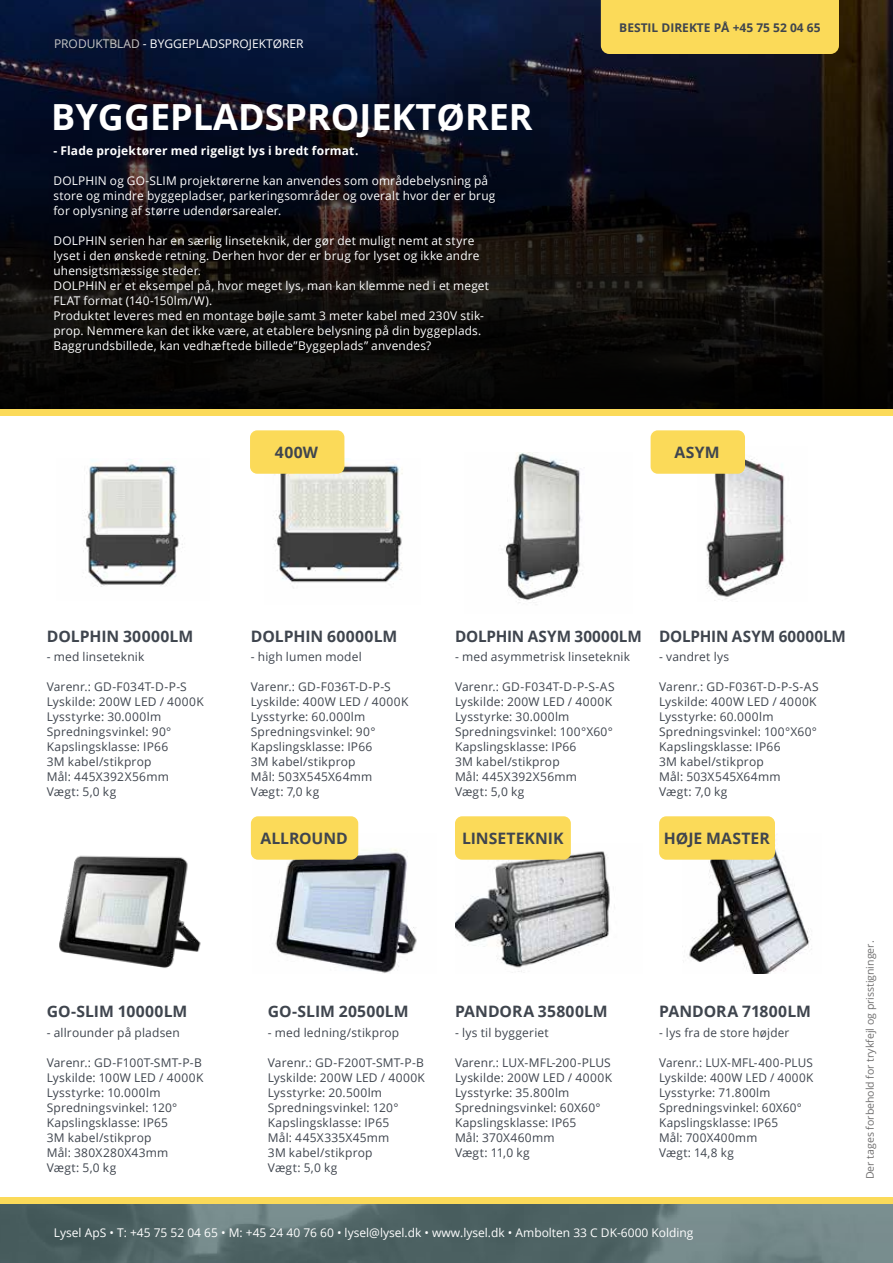
<style>
.page{position:relative;width:893px;height:1263px;background:#fff}
.page>*{position:absolute;margin:0;border:0;box-sizing:border-box;transform-origin:0 0}
.t1{font:700 36px "Open Sans";color:#fff}
.t2{font:700 15.75px "Open Sans";color:#3f454e}
.t3{font:12px/15px "Open Sans";letter-spacing:.015em;color:#3f454e}
.t4{font:12px/15px "Open Sans";letter-spacing:.015em;color:#fff}
.t5{font:700 12px "Open Sans";letter-spacing:.015em;color:#fff}
.t6{font:700 12px "Open Sans";color:#3f454e}
.t7{font:10.5px "Open Sans";color:#706f6f}
.s1{color:#c6c6c6}
</style>
<div class="page">
<img style="left:0;top:0;width:893px;height:409px">
<img style="left:0;top:1204px;width:893px;height:59px">
<div style="left:601px;top:0;width:238px;height:54px;background:#fbda59"></div>
<div style="left:0;top:409px;width:893px;height:7px;background:#fbda59"></div>
<div style="left:0;top:1198px;width:893px;height:6px;background:#fbda59"></div>
<img style="left:59px;top:855px;width:142px;height:113px">
<img style="left:252px;top:833px;width:165px;height:141px">
<img style="left:455px;top:851px;width:155px;height:121px">
<img style="left:682px;top:849px;width:130px;height:125px">
<img style="left:501px;top:452px;width:81px;height:151px">
<img style="left:83px;top:459px;width:100px;height:128px">
<img style="left:706px;top:459px;width:79px;height:142px">
<img style="left:274px;top:459px;width:129px;height:129px">
<div style="left:250px;top:430px;width:94px;height:44px;background:#fbda59;border-radius:7px"></div>
<div style="left:651px;top:430px;width:94px;height:44px;background:#fbda59;border-radius:7px"></div>
<div style="left:251px;top:816px;width:107px;height:44px;background:#fbda59;border-radius:7px"></div>
<div style="left:455px;top:816px;width:116px;height:44px;background:#fbda59;border-radius:7px"></div>
<div style="left:659px;top:816px;width:116px;height:44px;background:#fbda59;border-radius:7px"></div>
<p class="t4" style="left:54px;top:35px;width:251px"><span class="s1">PRODUKTBLAD</span> - BYGGEPLADSPROJEKTØRER</p>
<h1 class="t1" style="left:51px;top:91px;width:483px">BYGGEPLADSPROJEKTØRER</h1>
<p class="t5" style="left:53px;top:143px;width:306px">- Flade projektører med rigeligt lys i bredt format.</p>
<p class="t4" style="left:53px;top:173px;width:443px">DOLPHIN og GO-SLIM projektørerne kan anvendes som områdebelysning på store og mindre byggepladser, parkeringsområder og overalt hvor der er brug for oplysning af større udendørsarealer.</p>
<p class="t4" style="left:53px;top:233px;width:437px">DOLPHIN serien har en særlig linseteknik, der gør det muligt nemt at styre lyset i den ønskede retning. Derhen hvor der er brug for lyset og ikke andre uhensigtsmæssige steder.<br>DOLPHIN er et eksempel på, hvor meget lys, man kan klemme ned i et meget FLAT format (140-150lm/W).<br>Produktet leveres med en montage bøjle samt 3 meter kabel med 230V stik&shy;prop. Nemmere kan det ikke være, at etablere belysning på din byggeplads.<br>Baggrundsbillede, kan vedhæftede billede”Byggeplads” anvendes?</p>
<p class="t6" style="left:619px;top:19px;width:203px">BESTIL DIREKTE PÅ +45 75 52 04 65</p>
<h2 class="t2" style="left:275px;top:441px;width:45px">400W</h2>
<h2 class="t2" style="left:674px;top:441px;width:47px">ASYM</h2>
<h2 class="t2" style="left:47px;top:625px;width:148px">DOLPHIN 30000LM</h2>
<p class="t3" style="left:47px;top:649px;width:99px">- med linseteknik</p>
<p class="t3" style="left:47px;top:679px;width:159px">Varenr.: GD-F034T-D-P-S<br>Lyskilde: 200W LED / 4000K<br>Lysstyrke: 30.000lm<br>Spredningsvinkel: 90°<br>Kapslingsklasse: IP66<br>3M kabel/stikprop<br>Mål: 445X392X56mm<br>Vægt: 5,0 kg</p>
<h2 class="t2" style="left:251px;top:625px;width:148px">DOLPHIN 60000LM</h2>
<p class="t3" style="left:251px;top:649px;width:112px">- high lumen model</p>
<p class="t3" style="left:251px;top:679px;width:159px">Varenr.: GD-F036T-D-P-S<br>Lyskilde: 400W LED / 4000K<br>Lysstyrke: 60.000lm<br>Spredningsvinkel: 90°<br>Kapslingsklasse: IP66<br>3M kabel/stikprop<br>Mål: 503X545X64mm<br>Vægt: 7,0 kg</p>
<h2 class="t2" style="left:455px;top:625px;width:188px">DOLPHIN ASYM 30000LM</h2>
<p class="t3" style="left:455px;top:649px;width:176px">- med asymmetrisk linseteknik</p>
<p class="t3" style="left:455px;top:679px;width:161px">Varenr.: GD-F034T-D-P-S-AS<br>Lyskilde: 200W LED / 4000K<br>Lysstyrke: 30.000lm<br>Spredningsvinkel: 100°X60°<br>Kapslingsklasse: IP66<br>3M kabel/stikprop<br>Mål: 445X392X56mm<br>Vægt: 5,0 kg</p>
<h2 class="t2" style="left:659px;top:625px;width:188px">DOLPHIN ASYM 60000LM</h2>
<p class="t3" style="left:659px;top:649px;width:72px">- vandret lys</p>
<p class="t3" style="left:659px;top:679px;width:161px">Varenr.: GD-F036T-D-P-S-AS<br>Lyskilde: 400W LED / 4000K<br>Lysstyrke: 60.000lm<br>Spredningsvinkel: 100°X60°<br>Kapslingsklasse: IP66<br>3M kabel/stikprop<br>Mål: 503X545X64mm<br>Vægt: 7,0 kg</p>
<h2 class="t2" style="left:260px;top:827px;width:89px">ALLROUND</h2>
<h2 class="t2" style="left:462px;top:827px;width:103px">LINSETEKNIK</h2>
<h2 class="t2" style="left:664px;top:827px;width:107px">HØJE MASTER</h2>
<h2 class="t2" style="left:47px;top:1000px;width:142px">GO-SLIM 10000LM</h2>
<p class="t3" style="left:47px;top:1024px;width:135px">- allrounder på pladsen</p>
<p class="t3" style="left:47px;top:1054px;width:158px">Varenr.: GD-F100T-SMT-P-B<br>Lyskilde: 100W LED / 4000K<br>Lysstyrke: 10.000lm<br>Spredningsvinkel: 120°<br>Kapslingsklasse: IP65<br>3M kabel/stikprop<br>Mål: 380X280X43mm<br>Vægt: 5,0 kg</p>
<h2 class="t2" style="left:268px;top:1000px;width:142px">GO-SLIM 20500LM</h2>
<p class="t3" style="left:268px;top:1024px;width:133px">- med ledning/stikprop</p>
<p class="t3" style="left:268px;top:1054px;width:159px">Varenr.: GD-F200T-SMT-P-B<br>Lyskilde: 200W LED / 4000K<br>Lysstyrke: 20.500lm<br>Spredningsvinkel: 120°<br>Kapslingsklasse: IP65<br>Mål: 445X335X45mm<br>3M kabel/stikprop<br>Vægt: 5,0 kg</p>
<h2 class="t2" style="left:455px;top:1000px;width:154px">PANDORA 35800LM</h2>
<p class="t3" style="left:455px;top:1024px;width:95px">- lys til byggeriet</p>
<p class="t3" style="left:455px;top:1054px;width:159px">Varenr.: LUX-MFL-200-PLUS<br>Lyskilde: 200W LED / 4000K<br>Lysstyrke: 35.800lm<br>Spredningsvinkel: 60X60°<br>Kapslingsklasse: IP65<br>Mål: 370X460mm<br>Vægt: 11,0 kg</p>
<h2 class="t2" style="left:659px;top:1000px;width:153px">PANDORA 71800LM</h2>
<p class="t3" style="left:659px;top:1024px;width:132px">- lys fra de store højder</p>
<p class="t3" style="left:659px;top:1054px;width:156px">Varenr.: LUX-MFL-400-PLUS<br>Lyskilde: 400W LED / 4000K<br>Lysstyrke: 71.800lm<br>Spredningsvinkel: 60X60°<br>Kapslingsklasse: IP65<br>Mål: 700X400mm<br>Vægt: 14,8 kg</p>
<p class="t4" style="left:54px;top:1225px;width:641px">Lysel ApS • T: +45 75 52 04 65 • M: +45 24 40 76 60 • lysel@lysel.dk • www.lysel.dk • Ambolten 33 C DK-6000 Kolding</p>
<p class="t7" style="left:863px;top:1179px;width:240px;rotate:-90deg">Der tages forbehold for trykfejl og prisstigninger.</p>
</div>
